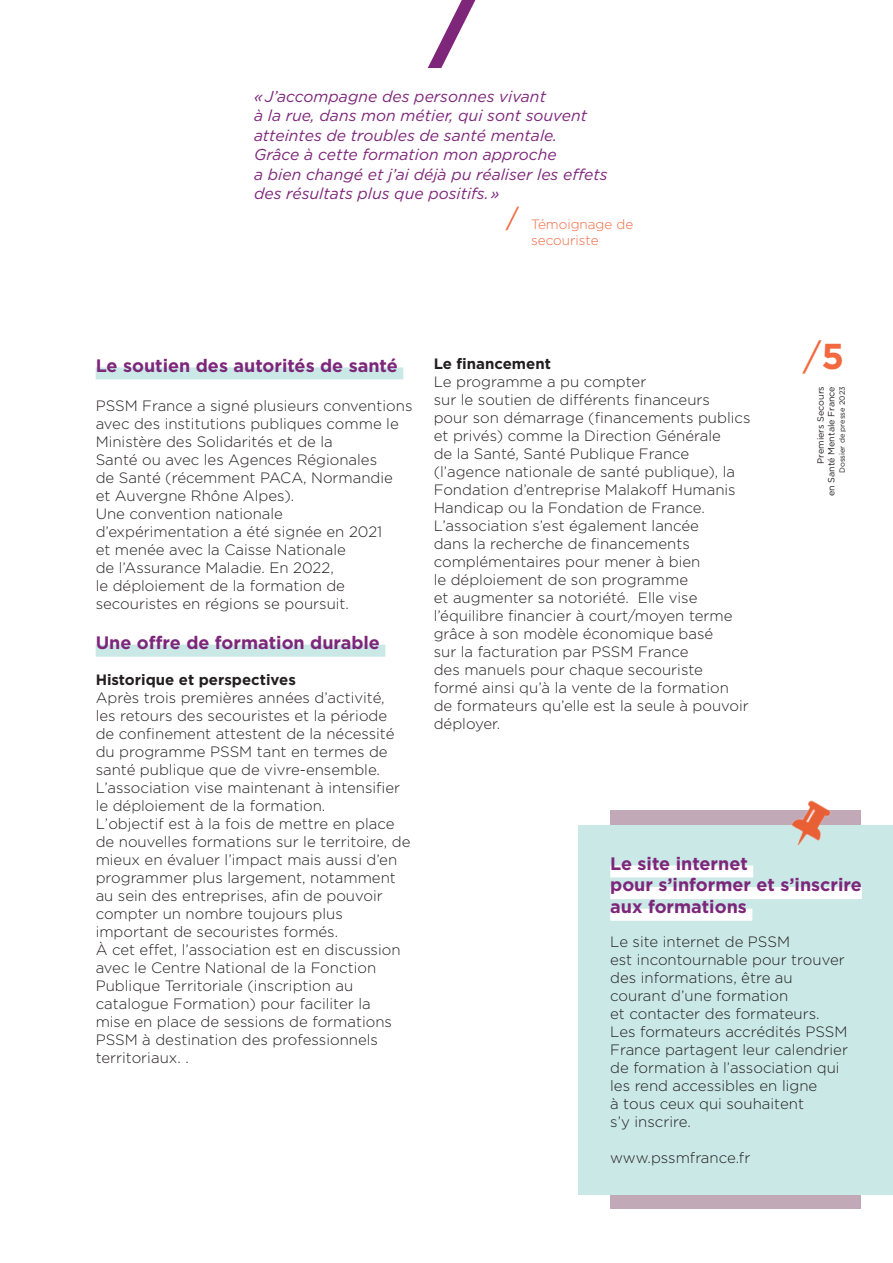
<style>
.page{position:relative;width:893px;height:1263px;background:#fff}
.page>*{position:absolute;margin:0;border:0;box-sizing:border-box;transform-origin:0 0}
.t1{font:36px "Gotham";color:#f2693f}
.t2{font:25.5px "Gotham";color:#f2693f}
.t3{font:700 18px/21.6px "Gotham";color:#7d267a}
.t4{font:italic 15.75px/19.5px "Gotham";color:#7d267a}
.t5{font:300 15px/18px "Gotham";color:#231f20}
.t6{font:700 15px "Gotham";color:#231f20}
.t7{font:300 13.5px/16.2px "Gotham";color:#f2693f}
.t8{font:9px/10.5px "Gotham";color:#231f20;text-align:right}
.t9{font:7.5px "Gotham";color:#231f20}
.s1{font-weight:700}
</style>
<div class="page">
<div style="left:96px;top:367px;width:307px;height:12px;background:#c9e8e6"></div>
<div style="left:96px;top:645px;width:289px;height:12px;background:#c9e8e6"></div>
<div style="left:610px;top:810px;width:251px;height:399px;background:#c2a9b7"></div>
<div style="left:578px;top:825px;width:315px;height:369px;background:#c9e8e6"></div>
<div style="left:610px;top:865px;width:143px;height:12px;background:#fff"></div>
<div style="left:610px;top:887px;width:252px;height:12px;background:#fff"></div>
<div style="left:610px;top:909px;width:142px;height:12px;background:#fff"></div>
<svg style="left:428px;top:0;width:47px;height:68px"></svg>
<img style="left:791px;top:800px;width:40px;height:46px">
<p class="t4" style="left:254px;top:86px;width:355px">« J’accompagne des personnes vivant<br>à la rue, dans mon métier, qui sont souvent atteintes de troubles de santé mentale.<br>Grâce à cette formation mon approche<br>a bien changé et j’ai déjà pu réaliser les effets des résultats plus que positifs. »</p>
<p class="t2" style="left:506px;top:202px;width:14px">/</p>
<p class="t7" style="left:531px;top:215px;width:104px">Témoignage de secouriste</p>
<p class="t3" style="left:96px;top:354px;width:304px">Le soutien des autorités de santé</p>
<p class="t5" style="left:96px;top:396px;width:318px">PSSM France a signé plusieurs conventions avec des institutions publiques comme le Ministère des Solidarités et de la<br>Santé ou avec les Agences Régionales<br>de Santé (récemment PACA, Normandie<br>et Auvergne Rhône Alpes).</p>
<p class="t5" style="left:96px;top:504px;width:288px">Une convention nationale d’expérimentation a été signée en 2021 et menée avec la Caisse Nationale<br>de l’Assurance Maladie. En 2022,<br>le déploiement de la formation de secouristes en régions se poursuit.</p>
<p class="t3" style="left:96px;top:631px;width:286px">Une offre de formation durable</p>
<p class="t6" style="left:96px;top:670px;width:202px">Historique et perspectives</p>
<p class="t5" style="left:96px;top:688px;width:306px">Après trois premières années d’activité, les retours des secouristes et la période de confinement attestent de la nécessité du programme PSSM tant en termes de santé publique que de vivre-ensemble.<br>L’association vise maintenant à intensifier le déploiement de la formation.</p>
<p class="t5" style="left:96px;top:814px;width:316px">L’objectif est à la fois de mettre en place de nouvelles formations sur le territoire, de mieux en évaluer l’impact mais aussi d’en programmer plus largement, notamment au sein des entreprises, afin de pouvoir compter un nombre toujours plus important de secouristes formés.</p>
<p class="t5" style="left:96px;top:940px;width:306px">À cet effet, l’association est en discussion avec le Centre National de la Fonction Publique Territoriale (inscription au catalogue Formation) pour faciliter la mise en place de sessions de formations PSSM à destination des professionnels territoriaux. .</p>
<p class="t6" style="left:434px;top:354px;width:119px">Le financement</p>
<p class="t5" style="left:434px;top:372px;width:318px">Le programme a pu compter<br>sur le soutien de différents financeurs<br>pour son démarrage (financements publics et privés) comme la Direction Générale<br>de la Santé, Santé Publique France (l’agence nationale de santé publique), la Fondation d’entreprise Malakoff Humanis Handicap ou la Fondation de France.</p>
<p class="t5" style="left:434px;top:516px;width:317px">L’association s’est également lancée<br>dans la recherche de financements complémentaires pour mener à bien<br>le déploiement de son programme<br>et augmenter sa notoriété. Elle vise l’équilibre financier à court/moyen terme grâce à son modèle économique basé<br>sur la facturation par PSSM France<br>des manuels pour chaque secouriste formé ainsi qu’à la vente de la formation de formateurs qu’elle est la seule à pouvoir déployer.</p>
<h1 class="t1" style="left:803px;top:333px;width:42px">/<span class="s1">5</span></h1>
<p class="t8" style="left:815px;top:496px;width:111px;rotate:-90deg">Premiers Secours<br>en Santé Mentale France</p>
<p class="t9" style="left:837px;top:473px;width:88px;rotate:-90deg">Dossier de presse 2023</p>
<p class="t3" style="left:610px;top:852px;width:253px">Le site internet<br>pour s’informer et s’inscrire aux formations</p>
<p class="t5" style="left:610px;top:932px;width:239px">Le site internet de PSSM<br>est incontournable pour trouver des informations, être au courant d’une formation<br>et contacter des formateurs.<br>Les formateurs accrédités PSSM<br>France partagent leur calendrier de formation à l’association qui les rend accessibles en ligne<br>à tous ceux qui souhaitent<br>s’y inscrire.</p>
<p class="t5" style="left:610px;top:1148px;width:142px">www.pssmfrance.fr</p>
</div>
